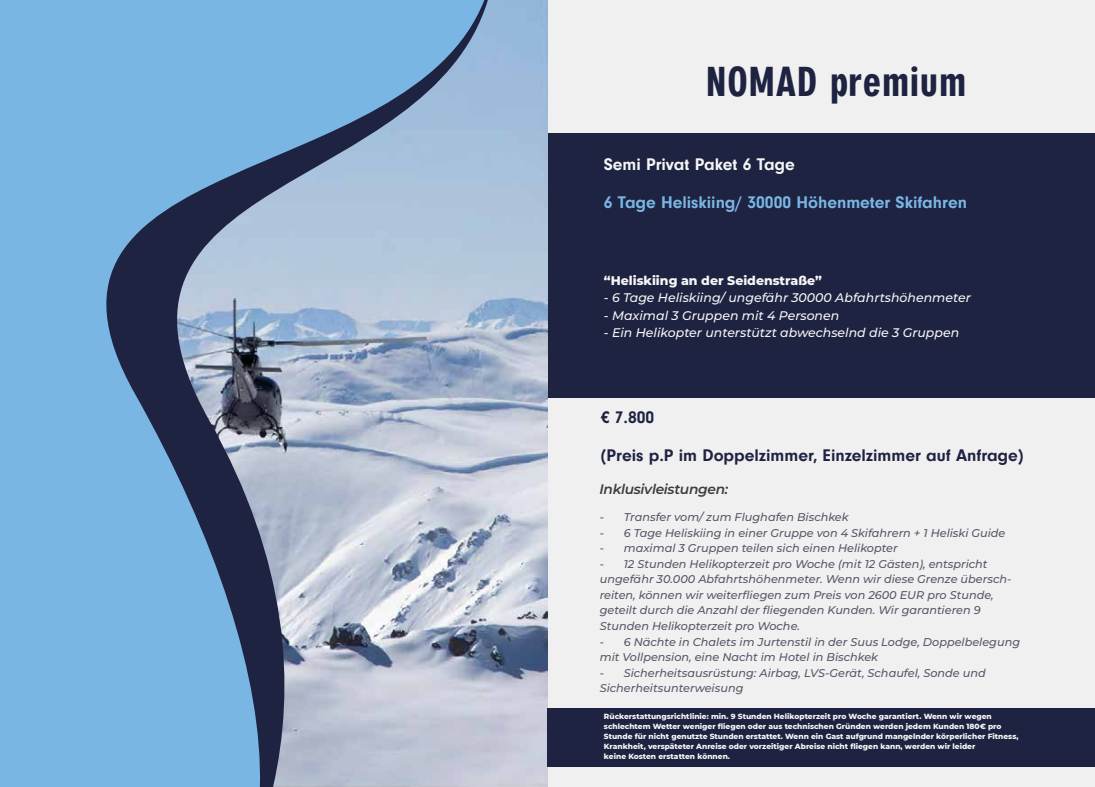
<style>
.page{position:relative;width:1095px;height:787px;background:#f0f0f1}
.page>*{position:absolute;margin:0;border:0;box-sizing:border-box;transform-origin:0 0}
.t1{font:900 43.75px "Neuzeit Gro Ext";color:#1e2341}
.t2{font:700 17.5px/38.5px "Neuzeit Gro";color:#1e2341}
.t3{font:700 17.5px "Neuzeit Gro";color:#7ab6e4}
.t4{font:700 17.5px "Neuzeit Gro";color:#f6f6f6}
.t5{font:italic 600 13.75px "Montserrat";letter-spacing:-.02em;color:#3c3c3b}
.t6{font:italic 500 12.5px "Montserrat";color:#f6f6f6}
.t7{font:800 12.5px "Montserrat";color:#f6f6f6}
.t8{font:italic 500 11.25px/15.5px "Montserrat";color:#5a5668}
.t9{font:800 7.5px/10px "Montserrat";color:#f6f6f6}
</style>
<div class="page">
<div style="left:547px;top:133px;width:548px;height:265px;background:#1e2341"></div>
<img style="left:488px;top:0;width:60px;height:787px">
<svg style="left:0;top:0;width:484px;height:787px;background:#86a9ca"></svg>
<div style="left:547px;top:708px;width:548px;height:58px;background:#1e2341"></div>
<h1 class="t1" style="left:705px;top:58px;width:263px">NOMAD premium</h1>
<h2 class="t4" style="left:604px;top:154px;width:193px">Semi Privat Paket 6 Tage</h2>
<h2 class="t3" style="left:604px;top:192px;width:365px">6 Tage Heliskiing/ 30000 Höhenmeter Skifahren</h2>
<p class="t7" style="left:604px;top:271px;width:220px">“Heliskiing an der Seidenstraße”</p>
<p class="t6" style="left:604px;top:289px;width:368px">- 6 Tage Heliskiing/ungefähr 30000 Abfahrtshöhenmeter</p>
<p class="t6" style="left:604px;top:306px;width:237px">- Maximal 3 Gruppen mit 4 Personen</p>
<p class="t6" style="left:604px;top:324px;width:357px">- Ein Helikopter unterstützt abwechselnd die 3 Gruppen</p>
<h2 class="t2" style="left:601px;top:398px;width:424px">€ 7.800<br>(Preis p.P im Doppelzimmer, Einzelzimmer auf Anfrage)</h2>
<p class="t5" style="left:599px;top:479px;width:130px">Inklusivleistungen:</p>
<p class="t8" style="left:600px;top:509px;width:250px">- Transfer vom/zum Flughafen Bischkek</p>
<p class="t8" style="left:600px;top:524px;width:407px">- 6 Tage Heliskiing in einer Gruppe von 4 Skifahrern + 1 Heliski Guide</p>
<p class="t8" style="left:600px;top:540px;width:299px">- maximal 3 Gruppen teilen sich einen Helikopter</p>
<p class="t8" style="left:600px;top:555px;width:413px">- 12 Stunden Helikopterzeit pro Woche (mit 12 Gästen), entspricht ungefähr 30.000 Abfahrtshöhenmeter. Wenn wir diese Grenze übersch&shy;reiten, können wir weiterfliegen zum Preis von 2600 EUR pro Stunde, geteilt durch die Anzahl der fliegenden Kunden. Wir garantieren 9<br>Stunden Helikopterzeit pro Woche.</p>
<p class="t8" style="left:600px;top:633px;width:422px">- 6 Nächte in Chalets im Jurtenstil in der Suus Lodge, Doppelbelegung mit Vollpension, eine Nacht im Hotel in Bischkek</p>
<p class="t8" style="left:600px;top:664px;width:387px">- Sicherheitsausrüstung: Airbag, LVS-Gerät, Schaufel, Sonde und<br>Sicherheitsunterweisung</p>
<p class="t9" style="left:604px;top:711px;width:416px">Rückerstattungsrichtlinie: min. 9 Stunden Helikopterzeit pro Woche garantiert. Wenn wir wegen schlechtem Wetter weniger fliegen oder aus technischen Gründen werden jedem Kunden 180€ pro Stunde für nicht genutzte Stunden erstattet. Wenn ein Gast aufgrund mangelnder körperlicher Fitness, Krankheit, verspäteter Anreise oder vorzeitiger Abreise nicht fliegen kann, werden wir leider<br>keine Kosten erstatten können.</p>
</div>
